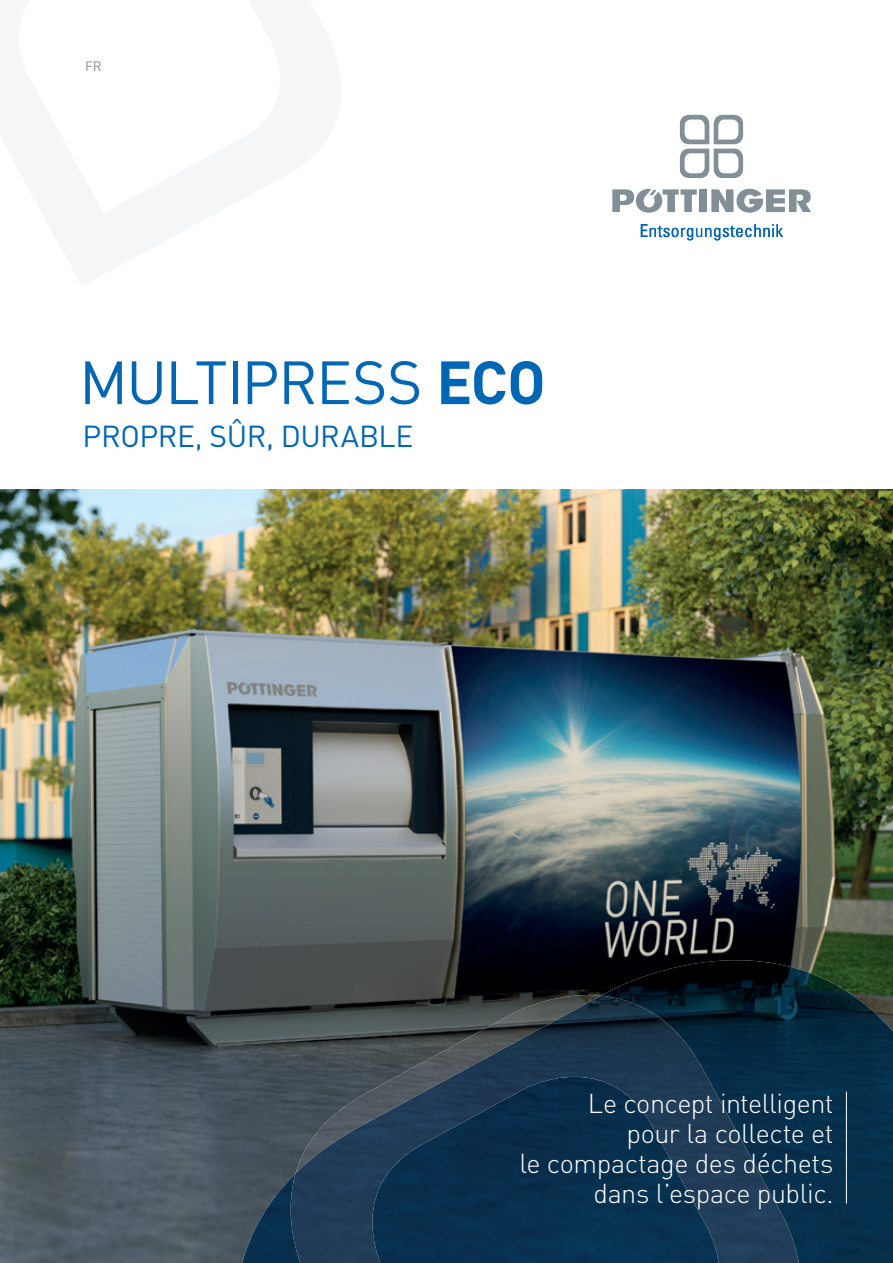
<style>
.page{position:relative;width:893px;height:1263px;background:#fff}
.page>*{position:absolute;margin:0;border:0;box-sizing:border-box;transform-origin:0 0}
.t1{font:60px "DIN";letter-spacing:-.025em;color:#0166b3}
.t2{font:30px "DIN";letter-spacing:-.01em;color:#0166b3}
.t3{font:300 27px/30px "DIN";letter-spacing:-.02em;color:#fff;text-align:right}
.t4{font:13.5px "DIN";color:#828f96}
.s1{font-weight:700}
</style>
<div class="page">
<img style="left:0;top:489px;width:893px;height:774px">
<img style="left:601px;top:960px;width:271px;height:50px">
<img style="left:697px;top:1010px;width:196px;height:51px">
<div style="left:443px;top:1103px;width:199px;height:160px;background:#08314f"></div>
<div style="left:693px;top:1061px;width:200px;height:202px;background:#062f4c"></div>
<div style="left:392px;top:1173px;width:51px;height:90px;background:#092f4e"></div>
<div style="left:642px;top:1156px;width:51px;height:107px;background:#083252"></div>
<img style="left:242px;top:1168px;width:150px;height:95px">
<svg style="left:641px;top:224px;width:142px;height:16px"></svg>
<svg style="left:711px;top:189px;width:100px;height:24px"></svg>
<svg style="left:612px;top:189px;width:85px;height:24px"></svg>
<div style="left:699px;top:189px;width:8px;height:23px;background:#828f96"></div>
<svg style="left:680px;top:115px;width:63px;height:63px"></svg>
<hr style="left:846px;top:1091px;width:1px;height:112px;background:#fff">
<img style="left:295px;top:995px;width:306px;height:178px">
<img style="left:490px;top:996px;width:207px;height:107px">
<img style="left:388px;top:1055px;width:103px;height:101px">
<img style="left:696px;top:1057px;width:52px;height:206px">
<img style="left:285px;top:1111px;width:103px;height:152px">
<svg style="left:490px;top:1102px;width:10px;height:5px"></svg>
<img style="left:635px;top:1102px;width:62px;height:54px">
<img style="left:747px;top:1151px;width:52px;height:112px">
<img style="left:388px;top:1156px;width:17px;height:17px">
<img style="left:668px;top:1156px;width:29px;height:52px">
<p class="t4" style="left:85px;top:57px;width:18px">FR</p>
<h1 class="t1" style="left:79px;top:345px;width:468px">MULTIPRESS <span class="s1">ECO</span></h1>
<p class="t2" style="left:82px;top:417px;width:333px">PROPRE, SÛR, DURABLE</p>
<p class="t3" style="left:519px;top:1088px;width:316px">Le concept intelligent<br>pour la collecte et<br>le compactage des déchets dans l’espace public.</p>
</div>
